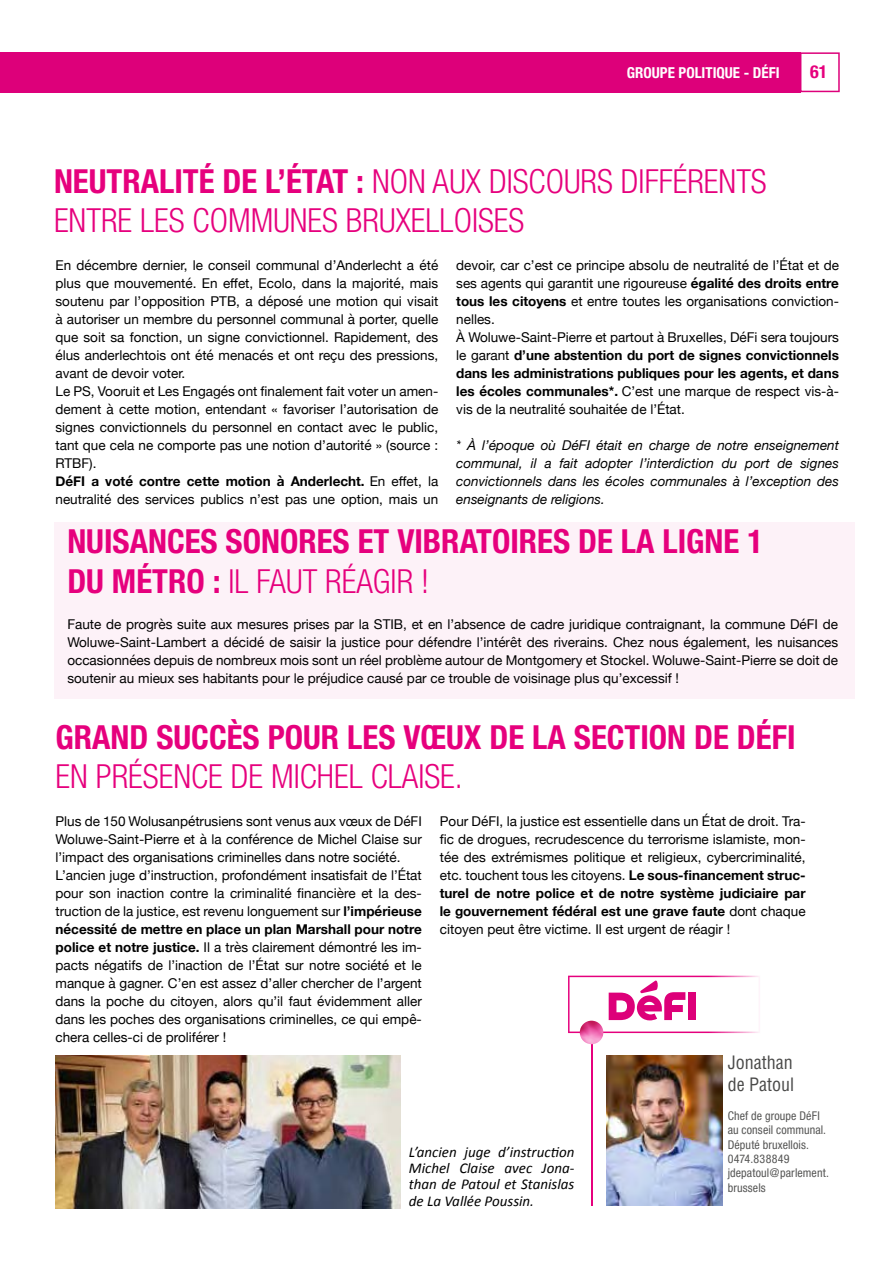
<style>
.page{position:relative;width:893px;height:1263px;background:#fff}
.page>*{position:absolute;margin:0;border:0;box-sizing:border-box;transform-origin:0 0}
.t1{font:700 condensed 33px/39.6px "Helvetica Neue";color:#e6007d}
.t2{font:300 condensed 33px/39.6px "Helvetica Neue";color:#e6007d}
.t3{font:condensed 18px/21.6px "Helvetica";color:#4a4a49}
.t4{font:700 condensed 18px "Helvetica Neue";color:#e6007d}
.t5{font:italic 15px/16.2px "Calibri";color:#000;text-align:justify}
.t6{font:700 condensed 15px "Helvetica Neue";color:#fff}
.t7{font:13.5px/18px "Helvetica Neue";color:#000}
.t8{font:italic 13.5px/18px "Helvetica Neue";color:#000;text-align:justify}
.t9{font:condensed 12px/14.4px "Helvetica Neue";letter-spacing:.01em;color:#575756}
.s1{font-weight:700}
.s2{font-weight:300}
</style>
<div class="page">
<div style="left:54px;top:522px;width:801px;height:176px;background:#fdf2f8"></div>
<svg style="left:568px;top:975px;width:187px;height:231px"></svg>
<svg style="left:801px;top:52px;width:39px;height:40px"></svg>
<div style="left:0;top:52px;width:801px;height:40px;background:#dd007a"></div>
<hr style="left:591px;top:1031px;width:1px;height:175px;background:#e6007d">
<img style="left:607px;top:1056px;width:116px;height:149px">
<img style="left:580px;top:1021px;width:23px;height:23px;border-radius:12px">
<svg style="left:568px;top:976px;width:192px;height:57px"></svg>
<img style="left:56px;top:1056px;width:344px;height:153px">
<p class="t6" style="left:627px;top:64px;width:154px">GROUPE POLITIQUE - DÉFI</p>
<h2 class="t4" style="left:810px;top:61px;width:19px">61</h2>
<h1 class="t2" style="left:54px;top:161px;width:714px"><span class="s1">NEUTRALITÉ DE L’ÉTAT :</span> NON AUX DISCOURS DIFFÉRENTS<br>ENTRE LES COMMUNES BRUXELLOISES</h1>
<p class="t7" style="left:56px;top:257px;width:384px">En décembre dernier, le conseil communal d’Anderlecht a été plus que mouvementé. En effet, Ecolo, dans la majorité, mais soutenu par l’opposition PTB, a déposé une motion qui visait à autoriser un membre du personnel communal à porter, quelle que soit sa fonction, un signe convictionnel. Rapidement, des élus anderlechtois ont été menacés et ont reçu des pressions, avant de devoir voter.<br>Le PS, Vooruit et Les Engagés ont finalement fait voter un amen&shy;dement à cette motion, entendant « favoriser l’autorisation de signes convictionnels du personnel en contact avec le public, tant que cela ne comporte pas une notion d’autorité » (source :<br>RTBF).<br><span class="s1">DéFI a voté contre cette motion à Anderlecht.</span> En effet, la neutralité des services publics n’est pas une option, mais un</p>
<p class="t7" style="left:456px;top:257px;width:384px">devoir, car c’est ce principe absolu de neutralité de l’État et de ses agents qui garantit une rigoureuse <span class="s1">égalité des droits entre tous les citoyens</span> et entre toutes les organisations conviction&shy;nelles.<br>À Woluwe-Saint-Pierre et partout à Bruxelles, DéFi sera toujours le garant <span class="s1">d’une abstention du port de signes convictionnels dans les administrations publiques pour les agents, et dans les écoles communales*.</span> C’est une marque de respect vis-à&shy;vis de la neutralité souhaitée de l’État.</p>
<p class="t8" style="left:456px;top:437px;width:384px">* À l’époque où DéFI était en charge de notre enseignement communal, il a fait adopter l’interdiction du port de signes convictionnels dans les écoles communales à l’exception des enseignants de religions.</p>
<h1 class="t1" style="left:67px;top:521px;width:697px">NUISANCES SONORES ET VIBRATOIRES DE LA LIGNE 1<br>DU MÉTRO : <span class="s2">IL FAUT RÉAGIR !</span></h1>
<p class="t7" style="left:67px;top:616px;width:772px;text-align:justify">Faute de progrès suite aux mesures prises par la STIB, et en l’absence de cadre juridique contraignant, la commune DéFI de Woluwe-Saint-Lambert a décidé de saisir la justice pour défendre l’intérêt des riverains. Chez nous également, les nuisances occasionnées depuis de nombreux mois sont un réel problème autour de Montgomery et Stockel. Woluwe-Saint-Pierre se doit de soutenir au mieux ses habitants pour le préjudice causé par ce trouble de voisinage plus qu’excessif !</p>
<h1 class="t1" style="left:56px;top:716px;width:741px">GRAND SUCCÈS POUR LES VŒUX DE LA SECTION DE DÉFI</h1>
<h1 class="t2" style="left:56px;top:756px;width:409px">EN PRÉSENCE DE MICHEL CLAISE.</h1>
<p class="t7" style="left:56px;top:813px;width:368px">Plus de 150 Wolusanpétrusiens sont venus aux vœux de DéFI Woluwe-Saint-Pierre et à la conférence de Michel Claise sur l’impact des organisations criminelles dans notre société.<br>L’ancien juge d’instruction, profondément insatisfait de l’État pour son inaction contre la criminalité financière et la des&shy;truction de la justice, est revenu longuement sur <span class="s1">l’impérieuse nécessité de mettre en place un plan Marshall pour notre police et notre justice.</span> Il a très clairement démontré les im&shy;pacts négatifs de l’inaction de l’État sur notre société et le manque à gagner. C’en est assez d’aller chercher de l’argent dans la poche du citoyen, alors qu’il faut évidemment aller dans les poches des organisations criminelles, ce qui empê&shy;chera celles-ci de proliférer !</p>
<p class="t7" style="left:440px;top:813px;width:367px;text-align:justify">Pour DéFI, la justice est essentielle dans un État de droit. Tra&shy;fic de drogues, recrudescence du terrorisme islamiste, mon&shy;tée des extrémismes politique et religieux, cybercriminalité, etc. touchent tous les citoyens. <span class="s1">Le sous-financement struc&shy;turel de notre police et de notre système judiciaire par le gouvernement fédéral est une grave faute</span> dont chaque citoyen peut être victime. Il est urgent de réagir !</p>
<p class="t5" style="left:409px;top:1143px;width:167px">L’ancien juge d’instruction Michel Claise avec Jona&shy;than de Patoul et Stanislas de La Vallée Poussin.</p>
<h2 class="t3" style="left:728px;top:1052px;width:68px">Jonathan de Patoul</h2>
<p class="t9" style="left:728px;top:1108px;width:103px">Chef de groupe DéFI au conseil communal.<br>Député bruxellois.<br>0474.838849 jdepatoul@parlement. brussels</p>
</div>
